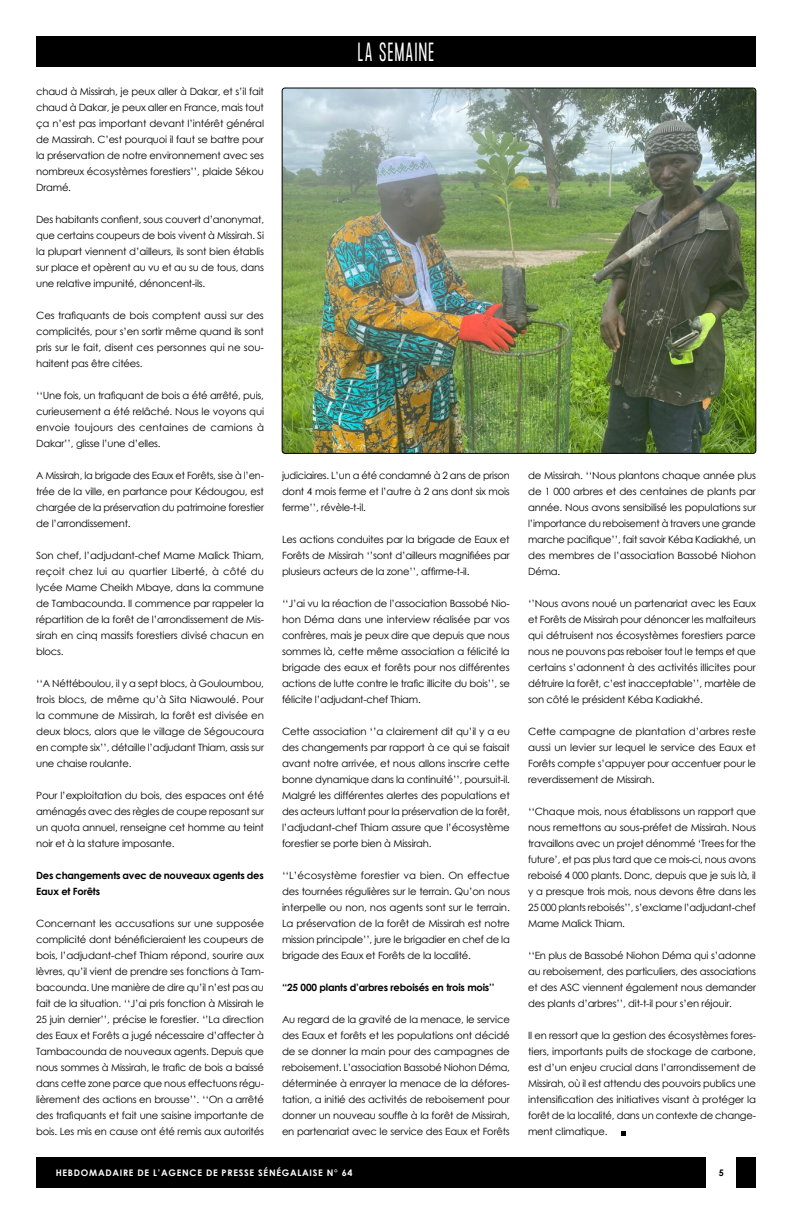
<style>
.page{position:relative;width:792px;height:1224px;background:#fff}
.page>*{position:absolute;margin:0;border:0;box-sizing:border-box;transform-origin:0 0}
.t1{font:300 23px "Formula Condensed";letter-spacing:.075em;color:#fff;scale:.8 1}
.t2{font:10px/16px "Century Gothic";letter-spacing:-.02em;color:#000;text-align:justify}
.t3{font:700 10px/16px "Century Gothic";letter-spacing:-.02em;color:#000}
.t4{font:700 9px "Century Gothic";letter-spacing:.08em;color:#fff}
.t5{font:700 9px "Century Gothic";color:#000}
</style>
<div class="page">
<img style="left:282px;top:88px;width:474px;height:364px">
<div style="left:36px;top:1157px;width:720px;height:31px;background:#000"></div>
<div style="left:706px;top:1155px;width:30px;height:35px;background:#fff"></div>
<div style="left:36px;top:36px;width:720px;height:31px;background:#000"></div>
<svg style="left:621px;top:1131px;width:4px;height:4px"></svg>
<p class="t2" style="left:36px;top:84px;width:229px">chaud à Missirah, je peux aller à Dakar, et s’il fait chaud à Dakar, je peux aller en France, mais tout ça n’est pas important devant l’intérêt général de Massirah. C’est pourquoi il faut se battre pour la préservation de notre environnement avec ses nombreux écosystèmes forestiers’’, plaide Sékou Dramé.</p>
<p class="t2" style="left:36px;top:212px;width:229px">Des habitants confient, sous couvert d’anonymat, que certains coupeurs de bois vivent à Missirah. Si la plupart viennent d’ailleurs, ils sont bien établis sur place et opèrent au vu et au su de tous, dans une relative impunité, dénoncent-ils.</p>
<p class="t2" style="left:36px;top:308px;width:229px">Ces trafiquants de bois comptent aussi sur des complicités, pour s’en sortir même quand ils sont pris sur le fait, disent ces personnes qui ne sou&shy;haitent pas être citées.</p>
<p class="t2" style="left:36px;top:388px;width:229px">‘‘Une fois, un trafiquant de bois a été arrêté, puis, curieusement a été relâché. Nous le voyons qui envoie toujours des centaines de camions à Dakar’’, glisse l’une d’elles.</p>
<p class="t2" style="left:36px;top:468px;width:229px">A Missirah, la brigade des Eaux et Forêts, sise à l’en&shy;trée de la ville, en partance pour Kédougou, est chargée de la préservation du patrimoine forestier de l’arrondissement.</p>
<p class="t2" style="left:36px;top:548px;width:229px">Son chef, l’adjudant-chef Mame Malick Thiam, reçoit chez lui au quartier Liberté, à côté du lycée Mame Cheikh Mbaye, dans la commune de Tambacounda. Il commence par rappeler la répartition de la forêt de l’arrondissement de Mis&shy;sirah en cinq massifs forestiers divisé chacun en blocs.</p>
<p class="t2" style="left:36px;top:676px;width:229px">‘‘A Néttéboulou, il y a sept blocs, à Gouloumbou, trois blocs, de même qu’à Sita Niawoulé. Pour la commune de Missirah, la forêt est divisée en deux blocs, alors que le village de Ségoucoura en compte six’’, détaille l’adjudant Thiam, assis sur une chaise roulante.</p>
<p class="t2" style="left:36px;top:788px;width:229px">Pour l’exploitation du bois, des espaces ont été aménagés avec des règles de coupe reposant sur un quota annuel, renseigne cet homme au teint noir et à la stature imposante.</p>
<p class="t3" style="left:36px;top:867px;width:229px">Des changements avec de nouveaux agents des<br>Eaux et Forêts</p>
<p class="t2" style="left:36px;top:916px;width:229px">Concernant les accusations sur une supposée complicité dont bénéficieraient les coupeurs de bois, l’adjudant-chef Thiam répond, sourire aux lèvres, qu’il vient de prendre ses fonctions à Tam&shy;bacounda. Une manière de dire qu’il n’est pas au fait de la situation. ‘‘J’ai pris fonction à Missirah le 25 juin dernier’’, précise le forestier. ‘’La direction des Eaux et Forêts a jugé nécessaire d’affecter à Tambacounda de nouveaux agents. Depuis que nous sommes à Missirah, le trafic de bois a baissé dans cette zone parce que nous effectuons régu&shy;lièrement des actions en brousse’’. ‘‘On a arrêté des trafiquants et fait une saisine importante de bois. Les mis en cause ont été remis aux autorités</p>
<h1 class="t1" style="left:358px;top:38px;width:97px">LA SEMAINE</h1>
<p class="t2" style="left:282px;top:467px;width:229px">judiciaires. L’un a été condamné à 2 ans de prison dont 4 mois ferme et l’autre à 2 ans dont six mois ferme’’, révèle-t-il.</p>
<p class="t2" style="left:282px;top:531px;width:229px">Les actions conduites par la brigade de Eaux et Forêts de Missirah ‘’sont d’ailleurs magnifiées par plusieurs acteurs de la zone’’, affirme-t-il.</p>
<p class="t2" style="left:282px;top:595px;width:229px">‘‘J’ai vu la réaction de l’association Bassobé Nio&shy;hon Déma dans une interview réalisée par vos confrères, mais je peux dire que depuis que nous sommes là, cette même association a félicité la brigade des eaux et forêts pour nos différentes actions de lutte contre le trafic illicite du bois’’, se félicite l’adjudant-chef Thiam.</p>
<p class="t2" style="left:282px;top:723px;width:229px">Cette association ‘’a clairement dit qu’il y a eu des changements par rapport à ce qui se faisait avant notre arrivée, et nous allons inscrire cette bonne dynamique dans la continuité’’, poursuit-il.<br>Malgré les différentes alertes des populations et des acteurs luttant pour la préservation de la forêt, l’adjudant-chef Thiam assure que l’écosystème forestier se porte bien à Missirah.</p>
<p class="t2" style="left:282px;top:867px;width:229px">‘‘L’écosystème forestier va bien. On effectue des tournées régulières sur le terrain. Qu’on nous interpelle ou non, nos agents sont sur le terrain.<br>La préservation de la forêt de Missirah est notre mission principale’’, jure le brigadier en chef de la brigade des Eaux et Forêts de la localité.</p>
<p class="t3" style="left:282px;top:979px;width:214px">‘‘25 000 plants d’arbres reboisés en trois mois’’</p>
<p class="t2" style="left:282px;top:1011px;width:229px">Au regard de la gravité de la menace, le service des Eaux et forêts et les populations ont décidé de se donner la main pour des campagnes de reboisement. L’association Bassobé Niohon Déma, déterminée à enrayer la menace de la défores&shy;tation, a initié des activités de reboisement pour donner un nouveau souffle à la forêt de Missirah, en partenariat avec le service des Eaux et Forêts</p>
<p class="t2" style="left:528px;top:467px;width:229px">de Missirah. ‘‘Nous plantons chaque année plus de 1 000 arbres et des centaines de plants par année. Nous avons sensibilisé les populations sur l’importance du reboisement à travers une grande marche pacifique’’, fait savoir Kéba Kadiakhé, un des membres de l’association Bassobé Niohon Déma.</p>
<p class="t2" style="left:528px;top:595px;width:229px">‘’Nous avons noué un partenariat avec les Eaux et Forêts de Missirah pour dénoncer les malfaiteurs qui détruisent nos écosystèmes forestiers parce nous ne pouvons pas reboiser tout le temps et que certains s’adonnent à des activités illicites pour détruire la forêt, c’est inacceptable’’, martèle de son côté le président Kéba Kadiakhé.</p>
<p class="t2" style="left:528px;top:723px;width:229px">Cette campagne de plantation d’arbres reste aussi un levier sur lequel le service des Eaux et Forêts compte s’appuyer pour accentuer pour le reverdissement de Missirah.</p>
<p class="t2" style="left:528px;top:803px;width:229px">‘‘Chaque mois, nous établissons un rapport que nous remettons au sous-préfet de Missirah. Nous travaillons avec un projet dénommé ‘Trees for the future’, et pas plus tard que ce mois-ci, nous avons reboisé 4 000 plants. Donc, depuis que je suis là, il y a presque trois mois, nous devons être dans les 25 000 plants reboisés’’, s’exclame l’adjudant-chef Mame Malick Thiam.</p>
<p class="t2" style="left:528px;top:947px;width:229px">‘‘En plus de Bassobé Niohon Déma qui s’adonne au reboisement, des particuliers, des associations et des ASC viennent également nous demander des plants d’arbres’’, dit-t-il pour s’en réjouir.</p>
<p class="t2" style="left:528px;top:1027px;width:229px">Il en ressort que la gestion des écosystèmes fores&shy;tiers, importants puits de stockage de carbone, est d’un enjeu crucial dans l’arrondissement de Missirah, où il est attendu des pouvoirs publics une intensification des initiatives visant à protéger la forêt de la localité, dans un contexte de change&shy;ment climatique.</p>
<p class="t4" style="left:56px;top:1166px;width:298px">HEBDOMADAIRE DE L’AGENCE DE PRESSE SÉNÉGALAISE N° 64</p>
<p class="t5" style="left:719px;top:1166px;width:7px">5</p>
</div>
